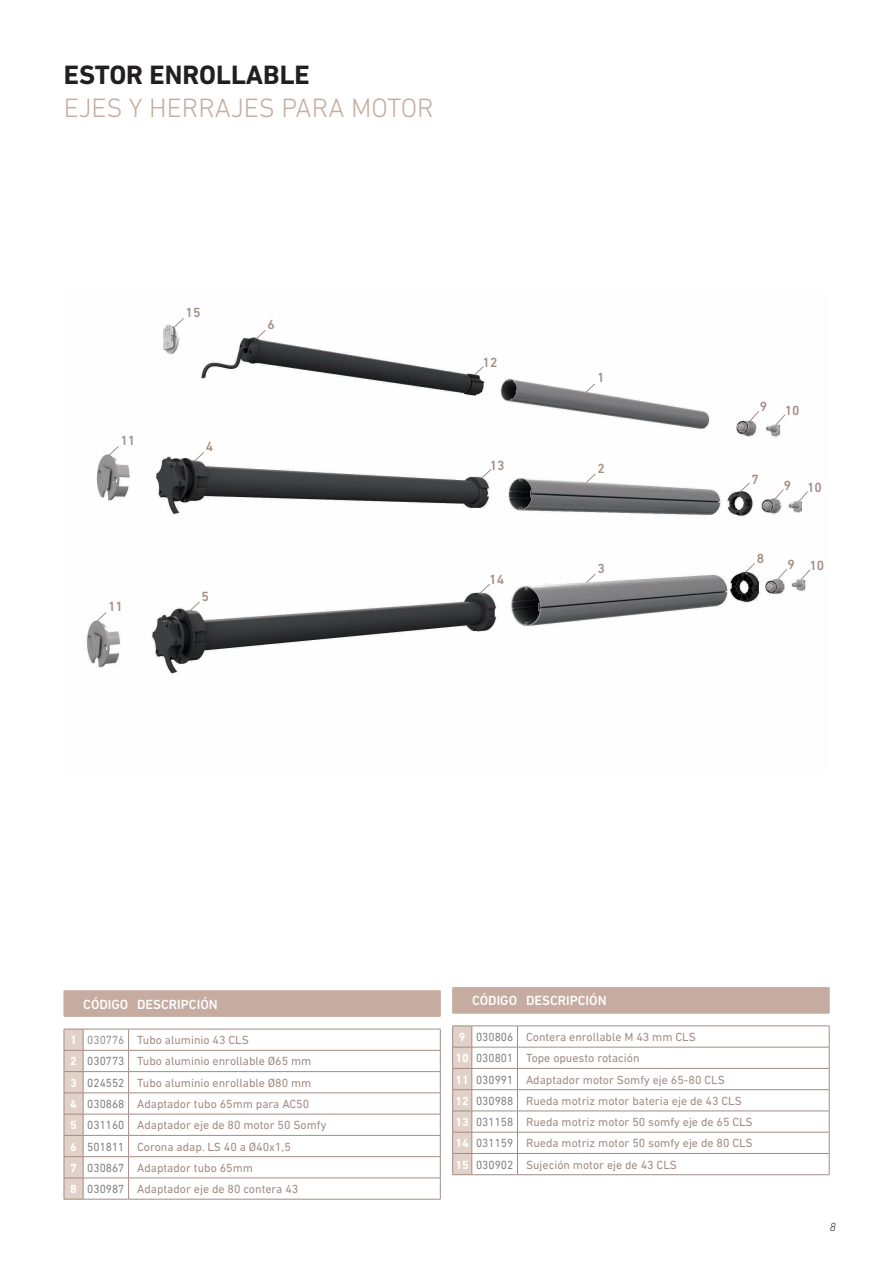
<style>
.page{position:relative;width:893px;height:1263px;background:#fff}
.page>*{position:absolute;margin:0;border:0;box-sizing:border-box;transform-origin:0 0}
._0_1_1_SubTitulo{font:300 27px "DIN Next LT Pro";color:#c6aca0}
._0_1_Titulo{font:700 27px "DIN Next LT Pro";color:#231f20}
.t1{font:500 13.5px "DIN Next LT Pro";color:#fff}
.t2{font:500 13.5px "DIN Next LT Pro";color:#a28d84}
.t3{font:12px "DIN Next LT Pro";color:#a28d84}
.t4{font:12px "DIN Next LT Pro";color:#808285;scale:.95 1}
.t5{font:700 12px "DIN Next LT Pro";color:#fff}
.t6{font:12px "DIN Next LT Pro";color:#939598;scale:.95 1}
.t7{font:italic 300 12px "DIN Next LT Pro";color:#231f20}
</style>
<div class="page">
<svg style="left:64px;top:990px;width:377px;height:27px;background:#c6ada1"></svg>
<hr style="left:83px;top:1029px;width:46px;height:1px;background:#a28d84">
<hr style="left:83px;top:1050px;width:46px;height:1px;background:#a28d84">
<hr style="left:83px;top:1071px;width:46px;height:1px;background:#a28d84">
<hr style="left:83px;top:1092px;width:46px;height:1px;background:#a28d84">
<hr style="left:129px;top:1071px;width:311px;height:1px;background:#a28d84">
<hr style="left:129px;top:1092px;width:311px;height:1px;background:#a28d84">
<hr style="left:83px;top:1114px;width:46px;height:1px;background:#a28d84">
<hr style="left:83px;top:1135px;width:46px;height:1px;background:#a28d84">
<hr style="left:83px;top:1156px;width:46px;height:1px;background:#a28d84">
<hr style="left:83px;top:1178px;width:46px;height:1px;background:#a28d84">
<svg style="left:64px;top:1029px;width:20px;height:171px;background:#d9c9c0"></svg>
<hr style="left:83px;top:1199px;width:46px;height:1px;background:#a28d84">
<hr style="left:129px;top:1114px;width:311px;height:1px;background:#a28d84">
<hr style="left:129px;top:1135px;width:311px;height:1px;background:#a28d84">
<hr style="left:129px;top:1156px;width:311px;height:1px;background:#a28d84">
<hr style="left:129px;top:1178px;width:311px;height:1px;background:#a28d84">
<hr style="left:129px;top:1199px;width:311px;height:1px;background:#a28d84">
<hr style="left:129px;top:1029px;width:311px;height:1px;background:#a28d84">
<svg style="left:128px;top:1029px;width:1px;height:170px"></svg>
<svg style="left:440px;top:1029px;width:1px;height:170px"></svg>
<hr style="left:129px;top:1050px;width:311px;height:1px;background:#a28d84">
<div style="left:452px;top:987px;width:378px;height:27px;background:#c6aca0"></div>
<hr style="left:472px;top:1013px;width:45px;height:1px;background:#c6aca0">
<hr style="left:472px;top:1026px;width:45px;height:1px;background:#a28d84">
<hr style="left:517px;top:1026px;width:312px;height:1px;background:#a28d84">
<hr style="left:472px;top:1047px;width:45px;height:1px;background:#a28d84">
<hr style="left:472px;top:1068px;width:45px;height:1px;background:#a28d84">
<hr style="left:472px;top:1089px;width:45px;height:1px;background:#a28d84">
<hr style="left:517px;top:1132px;width:312px;height:1px;background:#a28d84">
<hr style="left:517px;top:1153px;width:312px;height:1px;background:#a28d84">
<hr style="left:517px;top:1174px;width:312px;height:1px;background:#a28d84">
<hr style="left:472px;top:1111px;width:45px;height:1px;background:#a28d84">
<hr style="left:472px;top:1132px;width:45px;height:1px;background:#a28d84">
<hr style="left:472px;top:1153px;width:45px;height:1px;background:#a28d84">
<svg style="left:452px;top:1026px;width:21px;height:149px;background:#d9c9c0"></svg>
<hr style="left:472px;top:1174px;width:45px;height:1px;background:#a28d84">
<hr style="left:517px;top:1089px;width:312px;height:1px;background:#a28d84">
<hr style="left:517px;top:1111px;width:312px;height:1px;background:#a28d84">
<hr style="left:517px;top:1047px;width:312px;height:1px;background:#a28d84">
<svg style="left:517px;top:1027px;width:1px;height:147px"></svg>
<svg style="left:829px;top:1026px;width:1px;height:148px"></svg>
<hr style="left:517px;top:1068px;width:312px;height:1px;background:#a28d84">
<img style="left:86px;top:324px;width:720px;height:350px">
<svg style="left:585px;top:383px;width:11px;height:10px"></svg>
<svg style="left:585px;top:473px;width:12px;height:10px"></svg>
<svg style="left:585px;top:573px;width:11px;height:11px"></svg>
<svg style="left:739px;top:482px;width:11px;height:11px"></svg>
<svg style="left:745px;top:562px;width:11px;height:11px"></svg>
<svg style="left:777px;top:568px;width:11px;height:12px"></svg>
<svg style="left:773px;top:488px;width:11px;height:13px"></svg>
<svg style="left:749px;top:410px;width:11px;height:12px"></svg>
<svg style="left:194px;top:451px;width:11px;height:11px"></svg>
<svg style="left:189px;top:601px;width:12px;height:10px"></svg>
<svg style="left:96px;top:611px;width:11px;height:11px"></svg>
<svg style="left:108px;top:445px;width:11px;height:11px"></svg>
<svg style="left:775px;top:414px;width:11px;height:12px"></svg>
<svg style="left:798px;top:490px;width:10px;height:13px"></svg>
<svg style="left:800px;top:569px;width:10px;height:12px"></svg>
<svg style="left:473px;top:365px;width:12px;height:11px"></svg>
<svg style="left:481px;top:468px;width:11px;height:11px"></svg>
<svg style="left:479px;top:583px;width:12px;height:11px"></svg>
<svg style="left:255px;top:329px;width:11px;height:11px"></svg>
<svg style="left:173px;top:318px;width:12px;height:10px"></svg>
<p class="_0_1_Titulo" style="left:64px;top:59px;width:248px">ESTOR ENROLLABLE</p>
<p class="_0_1_1_SubTitulo" style="left:64px;top:92px;width:372px">EJES Y HERRAJES PARA MOTOR</p>
<p class="t2" style="left:120px;top:433px;width:16px">11</p>
<p class="t2" style="left:186px;top:305px;width:16px">15</p>
<p class="t2" style="left:206px;top:439px;width:9px">4</p>
<p class="t2" style="left:267px;top:316px;width:9px">6</p>
<p class="t2" style="left:108px;top:599px;width:16px">11</p>
<p class="t2" style="left:202px;top:588px;width:9px">5</p>
<p class="t2" style="left:483px;top:354px;width:16px">12</p>
<p class="t2" style="left:490px;top:457px;width:16px">13</p>
<p class="t2" style="left:489px;top:571px;width:16px">14</p>
<p class="t2" style="left:597px;top:370px;width:9px">1</p>
<p class="t2" style="left:597px;top:460px;width:9px">2</p>
<p class="t2" style="left:597px;top:560px;width:9px">3</p>
<p class="t2" style="left:760px;top:399px;width:9px">9</p>
<p class="t2" style="left:785px;top:402px;width:16px">10</p>
<p class="t2" style="left:751px;top:471px;width:9px">7</p>
<p class="t2" style="left:784px;top:477px;width:9px">9</p>
<p class="t2" style="left:807px;top:479px;width:16px">10</p>
<p class="t2" style="left:757px;top:551px;width:9px">8</p>
<p class="t2" style="left:787px;top:557px;width:9px">9</p>
<p class="t2" style="left:809px;top:557px;width:16px">10</p>
<p class="t1" style="left:83px;top:996px;width:47px">CÓDIGO</p>
<p class="t1" style="left:137px;top:996px;width:82px">DESCRIPCIÓN</p>
<p class="t5" style="left:70px;top:1033px;width:8px">1</p>
<p class="t6" style="left:87px;top:1033px;width:41px">030776</p>
<p class="t3" style="left:137px;top:1033px;width:113px">Tubo aluminio 43 CLS</p>
<p class="t5" style="left:70px;top:1054px;width:8px">2</p>
<p class="t4" style="left:87px;top:1054px;width:41px">030773</p>
<p class="t3" style="left:137px;top:1054px;width:176px">Tubo aluminio enrollable Ø65 mm</p>
<p class="t5" style="left:70px;top:1076px;width:8px">3</p>
<p class="t4" style="left:87px;top:1076px;width:41px">024552</p>
<p class="t3" style="left:137px;top:1076px;width:176px">Tubo aluminio enrollable Ø80 mm</p>
<p class="t5" style="left:70px;top:1097px;width:8px">4</p>
<p class="t4" style="left:87px;top:1097px;width:41px">030868</p>
<p class="t3" style="left:137px;top:1097px;width:174px">Adaptador tubo 65mm para AC50</p>
<p class="t5" style="left:70px;top:1118px;width:8px">5</p>
<p class="t4" style="left:87px;top:1118px;width:41px">031160</p>
<p class="t3" style="left:137px;top:1118px;width:191px">Adaptador eje de 80 motor 50 Somfy</p>
<p class="t5" style="left:70px;top:1139px;width:8px">6</p>
<p class="t4" style="left:87px;top:1139px;width:41px">501811</p>
<p class="t3" style="left:137px;top:1139px;width:155px">Corona adap. LS 40 a Ø40x1,5</p>
<p class="t5" style="left:70px;top:1161px;width:8px">7</p>
<p class="t4" style="left:87px;top:1161px;width:41px">030867</p>
<p class="t3" style="left:137px;top:1161px;width:117px">Adaptador tubo 65mm</p>
<p class="t5" style="left:70px;top:1182px;width:8px">8</p>
<p class="t4" style="left:87px;top:1182px;width:41px">030987</p>
<p class="t3" style="left:137px;top:1182px;width:163px">Adaptador eje de 80 contera 43</p>
<p class="t1" style="left:472px;top:993px;width:47px">CÓDIGO</p>
<p class="t1" style="left:526px;top:993px;width:82px">DESCRIPCIÓN</p>
<p class="t5" style="left:459px;top:1030px;width:8px">9</p>
<p class="t4" style="left:476px;top:1030px;width:41px">030806</p>
<p class="t3" style="left:526px;top:1030px;width:171px">Contera enrollable M 43 mm CLS</p>
<p class="t5" style="left:456px;top:1051px;width:15px">10</p>
<p class="t4" style="left:476px;top:1051px;width:41px">030801</p>
<p class="t3" style="left:526px;top:1051px;width:115px">Tope opuesto rotación</p>
<p class="t5" style="left:456px;top:1072px;width:15px">11</p>
<p class="t4" style="left:476px;top:1072px;width:41px">030991</p>
<p class="t3" style="left:526px;top:1072px;width:200px">Adaptador motor Somfy eje 65-80 CLS</p>
<p class="t5" style="left:456px;top:1094px;width:15px">12</p>
<p class="t4" style="left:476px;top:1094px;width:41px">030988</p>
<p class="t3" style="left:526px;top:1094px;width:217px">Rueda motriz motor bateria eje de 43 CLS</p>
<p class="t5" style="left:456px;top:1115px;width:15px">13</p>
<p class="t4" style="left:476px;top:1115px;width:41px">031158</p>
<p class="t3" style="left:526px;top:1115px;width:228px">Rueda motriz motor 50 somfy eje de 65 CLS</p>
<p class="t5" style="left:456px;top:1136px;width:15px">14</p>
<p class="t4" style="left:476px;top:1136px;width:41px">031159</p>
<p class="t3" style="left:526px;top:1136px;width:228px">Rueda motriz motor 50 somfy eje de 80 CLS</p>
<p class="t5" style="left:456px;top:1157px;width:15px">15</p>
<p class="t4" style="left:476px;top:1157px;width:41px">030902</p>
<p class="t3" style="left:526px;top:1157px;width:152px">Sujeción motor eje de 43 CLS</p>
<p class="t7" style="left:830px;top:1220px;width:8px">8</p>
</div>
